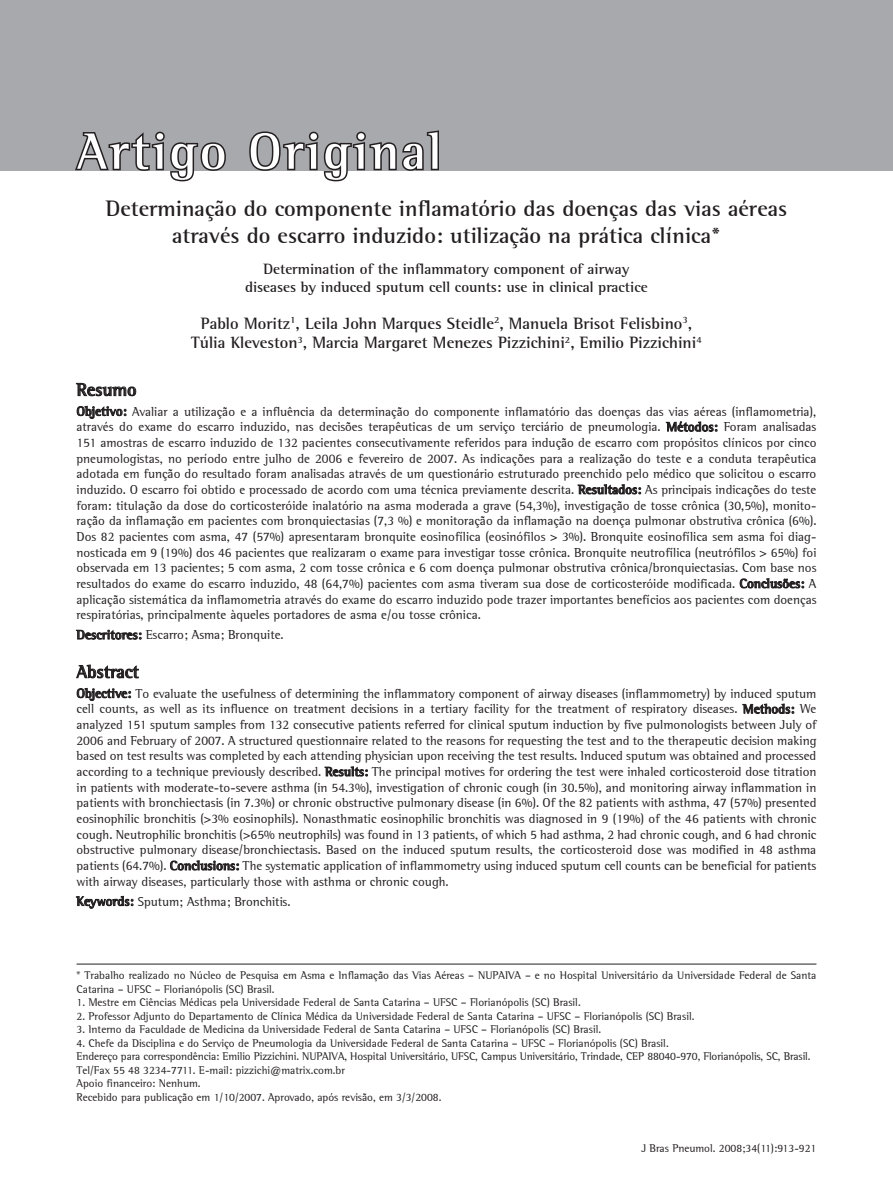
<style>
.page{position:relative;width:893px;height:1191px;background:#fff}
.page>*{position:absolute;margin:0;border:0;box-sizing:border-box;transform-origin:0 0}
.capítulo{font:700 51.75px "Libre Semi Serif S Si";letter-spacing:.05em;color:#fff}
.título___1o_idioma{font:700 22.5px/27px "Libre Semi Serif S Si";color:#231f20;text-align:center}
.resumo___título{font:700 18px "Libre Semi Serif S Si";color:#231f20}
.autores{font:700 16.5px/19.8px "Libre Semi Serif S Si";color:#231f20;text-align:center}
.título___2o_idioma{font:700 15px/18px "Libre Semi Serif S Si";color:#231f20;text-align:center}
.resumo___1o_idioma{font:13.05px/15.6px "Libre Semi Serif S Si";color:#231f20;text-align:justify}
.resumo___2o_idioma{font:13.05px/15.6px "Libre Semi Serif S Si";color:#231f20;text-align:justify}
.palavras-chave___1o{font:13.05px "Libre Semi Serif S Si";color:#231f20}
.palavras-chave___2o{font:13.05px "Libre Semi Serif S Si";color:#231f20}
.endereço{font:11.25px/13.5px "Libre Semi Serif S Si";color:#231f20}
.rodapé{font:11.25px "Libre Semi Serif S Si";color:#231f20}
.s1{font-weight:700}
</style>
<div class="page">
<div style="left:0;top:0;width:893px;height:170px;background:#a8a9ad"></div>
<svg style="left:73px;top:131px;width:155px;height:51px"></svg>
<svg style="left:247px;top:130px;width:193px;height:52px"></svg>
<svg style="left:76px;top:383px;width:60px;height:13px"></svg>
<svg style="left:77px;top:406px;width:49px;height:12px"></svg>
<svg style="left:666px;top:421px;width:51px;height:10px"></svg>
<svg style="left:578px;top:484px;width:63px;height:10px"></svg>
<svg style="left:740px;top:578px;width:64px;height:10px"></svg>
<svg style="left:76px;top:630px;width:65px;height:9px"></svg>
<svg style="left:76px;top:664px;width:63px;height:14px"></svg>
<svg style="left:77px;top:688px;width:54px;height:12px"></svg>
<svg style="left:743px;top:704px;width:51px;height:9px"></svg>
<svg style="left:325px;top:766px;width:43px;height:10px"></svg>
<svg style="left:170px;top:860px;width:69px;height:10px"></svg>
<svg style="left:76px;top:896px;width:57px;height:12px"></svg>
<hr style="left:77px;top:963px;width:739px;height:1px;background:#231f20">
<p class="capítulo" style="left:77px;top:120px;width:367px">Artigo Original</p>
<p class="título___1o_idioma" style="left:106px;top:195px;width:683px">Determinação do componente inflamatório das doenças das vias aéreas através do escarro induzido: utilização na prática clínica*</p>
<p class="título___2o_idioma" style="left:245px;top:260px;width:404px">Determination of the inflammatory component of airway diseases by induced sputum cell counts: use in clinical practice</p>
<p class="autores" style="left:191px;top:313px;width:512px">Pablo Moritz<sup>1</sup>, Leila John Marques Steidle<sup>2</sup>, Manuela Brisot Felisbino<sup>3</sup>,<br>Túlia Kleveston<sup>3</sup>, Marcia Margaret Menezes Pizzichini<sup>2</sup>, Emilio Pizzichini<sup>4</sup></p>
<p class="resumo___título" style="left:77px;top:378px;width:62px">Resumo</p>
<p class="resumo___1o_idioma" style="left:77px;top:403px;width:741px"><span class="s1">Objetivo:</span> Avaliar a utilização e a influência da determinação do componente inflamatório das doenças das vias aéreas (inflamometria), através do exame do escarro induzido, nas decisões terapêuticas de um serviço terciário de pneumologia. <span class="s1">Métodos:</span> Foram analisadas 151 amostras de escarro induzido de 132 pacientes consecutivamente referidos para indução de escarro com propósitos clínicos por cinco pneumologistas, no período entre julho de 2006 e fevereiro de 2007. As indicações para a realização do teste e a conduta terapêutica adotada em função do resultado foram analisadas através de um questionário estruturado preenchido pelo médico que solicitou o escarro induzido. O escarro foi obtido e processado de acordo com uma técnica previamente descrita. <span class="s1">Resultados:</span> As principais indicações do teste foram: titulação da dose do corticosteróide inalatório na asma moderada a grave (54,3%), investigação de tosse crônica (30,5%), monito&shy;ração da inflamação em pacientes com bronquiectasias (7,3 %) e monitoração da inflamação na doença pulmonar obstrutiva crônica (6%).<br>Dos 82 pacientes com asma, 47 (57%) apresentaram bronquite eosinofílica (eosinófilos &gt; 3%). Bronquite eosinofílica sem asma foi diag&shy;nosticada em 9 (19%) dos 46 pacientes que realizaram o exame para investigar tosse crônica. Bronquite neutrofílica (neutrófilos &gt; 65%) foi observada em 13 pacientes; 5 com asma, 2 com tosse crônica e 6 com doença pulmonar obstrutiva crônica/bronquiectasias. Com base nos resultados do exame do escarro induzido, 48 (64,7%) pacientes com asma tiveram sua dose de corticosteróide modificada. <span class="s1">Conclusões:</span> A aplicação sistemática da inflamometria através do exame do escarro induzido pode trazer importantes benefícios aos pacientes com doenças respiratórias, principalmente àqueles portadores de asma e/ou tosse crônica.</p>
<p class="palavras-chave___1o" style="left:77px;top:627px;width:209px"><span class="s1">Descritores:</span> Escarro; Asma; Bronquite.</p>
<p class="resumo___título" style="left:77px;top:660px;width:64px">Abstract</p>
<p class="resumo___2o_idioma" style="left:77px;top:685px;width:741px"><span class="s1">Objective:</span> To evaluate the usefulness of determining the inflammatory component of airway diseases (inflammometry) by induced sputum cell counts, as well as its influence on treatment decisions in a tertiary facility for the treatment of respiratory diseases. <span class="s1">Methods:</span> We analyzed 151 sputum samples from 132 consecutive patients referred for clinical sputum induction by five pulmonologists between July of 2006 and February of 2007. A structured questionnaire related to the reasons for requesting the test and to the therapeutic decision making based on test results was completed by each attending physician upon receiving the test results. Induced sputum was obtained and processed according to a technique previously described. <span class="s1">Results:</span> The principal motives for ordering the test were inhaled corticosteroid dose titration in patients with moderate-to-severe asthma (in 54.3%), investigation of chronic cough (in 30.5%), and monitoring airway inflammation in patients with bronchiectasis (in 7.3%) or chronic obstructive pulmonary disease (in 6%). Of the 82 patients with asthma, 47 (57%) presented eosinophilic bronchitis (&gt;3% eosinophils). Nonasthmatic eosinophilic bronchitis was diagnosed in 9 (19%) of the 46 patients with chronic cough. Neutrophilic bronchitis (&gt;65% neutrophils) was found in 13 patients, of which 5 had asthma, 2 had chronic cough, and 6 had chronic obstructive pulmonary disease/bronchiectasis. Based on the induced sputum results, the corticosteroid dose was modified in 48 asthma patients (64.7%). <span class="s1">Conclusions:</span> The systematic application of inflammometry using induced sputum cell counts can be beneficial for patients with airway diseases, particularly those with asthma or chronic cough.</p>
<p class="palavras-chave___2o" style="left:77px;top:893px;width:215px"><span class="s1">Keywords:</span> Sputum; Asthma; Bronchitis.</p>
<p class="endereço" style="left:77px;top:968px;width:741px">* Trabalho realizado no Núcleo de Pesquisa em Asma e Inflamação das Vias Aéreas – NUPAIVA – e no Hospital Universitário da Universidade Federal de Santa<br>Catarina – UFSC – Florianópolis (SC) Brasil.</p>
<p class="endereço" style="left:77px;top:995px;width:506px">1. Mestre em Ciências Médicas pela Universidade Federal de Santa Catarina – UFSC – Florianópolis (SC) Brasil.</p>
<p class="endereço" style="left:77px;top:1009px;width:619px">2. Professor Adjunto do Departamento de Clínica Médica da Universidade Federal de Santa Catarina – UFSC – Florianópolis (SC) Brasil.</p>
<p class="endereço" style="left:77px;top:1022px;width:526px">3. Interno da Faculdade de Medicina da Universidade Federal de Santa Catarina – UFSC – Florianópolis (SC) Brasil.</p>
<p class="endereço" style="left:77px;top:1036px;width:594px">4. Chefe da Disciplina e do Serviço de Pneumologia da Universidade Federal de Santa Catarina – UFSC – Florianópolis (SC) Brasil.</p>
<p class="endereço" style="left:77px;top:1049px;width:735px">Endereço para correspondência: Emilio Pizzichini. NUPAIVA, Hospital Universitário, UFSC, Campus Universitário, Trindade, CEP 88040-970, Florianópolis, SC, Brasil.</p>
<p class="endereço" style="left:77px;top:1063px;width:270px">Tel/Fax 55 48 3234-7711. E-mail: pizzichi@matrix.com.br</p>
<p class="endereço" style="left:77px;top:1076px;width:126px">Apoio financeiro: Nenhum.</p>
<p class="endereço" style="left:77px;top:1090px;width:366px">Recebido para publicação em 1/10/2007. Aprovado, após revisão, em 3/3/2008.</p>
<p class="rodapé" style="left:641px;top:1141px;width:176px">J Bras Pneumol. 2008;34(11):913-921</p>
</div>
